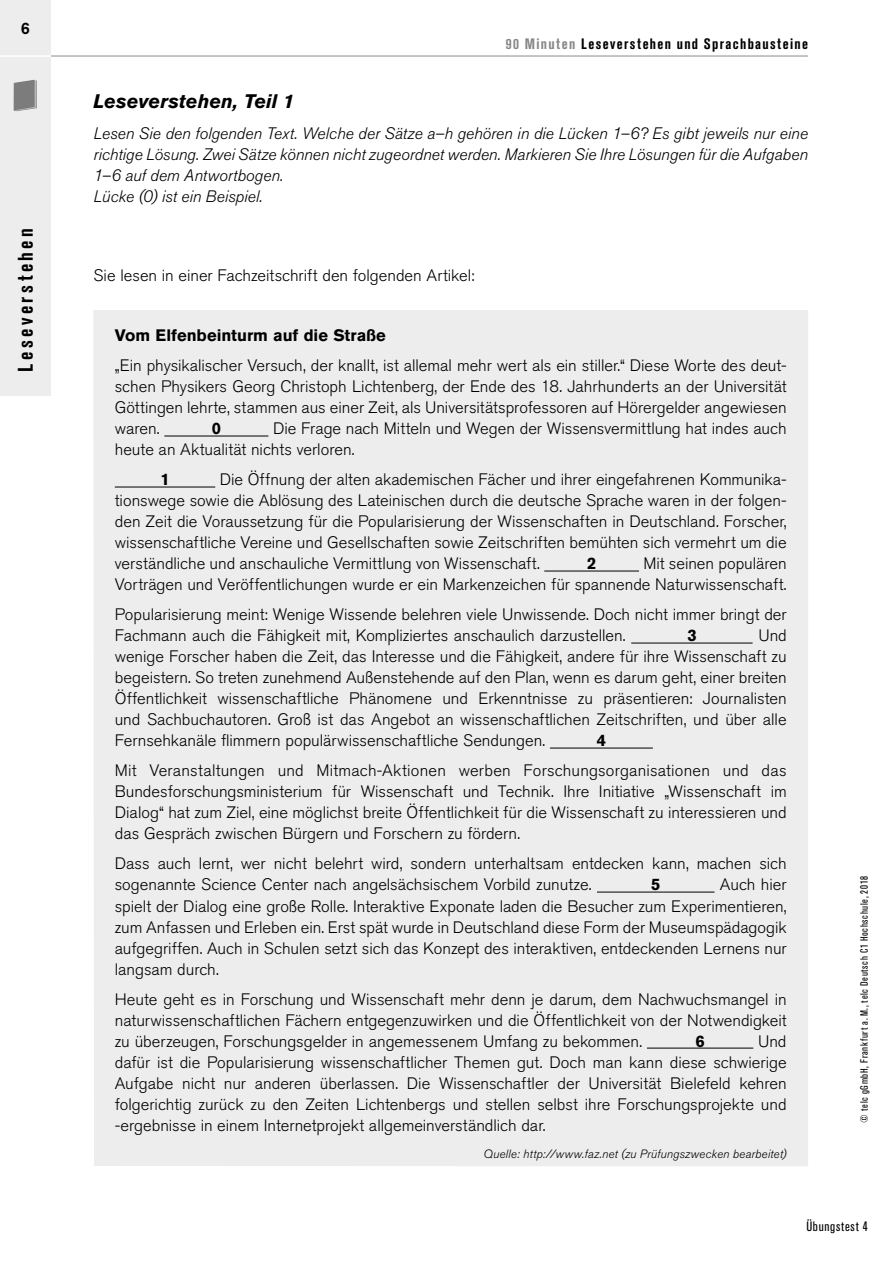
<style>
.page{position:relative;width:893px;height:1263px;background:#fff}
.page>*{position:absolute;margin:0;border:0;box-sizing:border-box;transform-origin:0 0}
.t1{font:700 condensed 21px "Akzidenz Grotesk Pro";letter-spacing:.165em;color:#000}
.t2{font:italic 700 19.5px "Akzidenz Grotesk Pro";color:#000}
.t3{font:300 16.5px/21px "Akzidenz Grotesk Pro";color:#000;text-align:justify}
.t4{font:italic 300 16.5px/21px "Akzidenz Grotesk Pro";color:#000}
.t5{font:700 16.5px "Akzidenz Grotesk Pro";color:#000}
.t6{font:500 16.5px "Akzidenz Grotesk Pro";color:#000}
.t7{font:700 condensed 15px "Akzidenz Grotesk Pro";letter-spacing:.09em;color:#000}
.t8{font:condensed 13.5px "Akzidenz Grotesk Pro";letter-spacing:.055em;color:#000}
.t9{font:italic 300 12px "Akzidenz Grotesk Pro";letter-spacing:.015em;color:#000}
.t10{font:condensed 10.5px "Akzidenz Grotesk Pro";letter-spacing:.06em;color:#000}
.s1{color:#878787}
</style>
<div class="page">
<div style="left:0;top:0;width:51px;height:395px;background:#ededed"></div>
<hr style="left:0;top:55px;width:51px;height:2px;background:#fff">
<hr style="left:51px;top:55px;width:757px;height:2px;background:#b3b2b2">
<svg style="left:14px;top:80px;width:23px;height:31px"></svg>
<div style="left:94px;top:310px;width:714px;height:856px;background:#ededed"></div>
<hr style="left:164px;top:436px;width:104px;height:1px;background:#000">
<hr style="left:115px;top:487px;width:100px;height:1px;background:#000">
<hr style="left:544px;top:571px;width:95px;height:1px;background:#000">
<hr style="left:631px;top:643px;width:122px;height:1px;background:#000">
<hr style="left:550px;top:748px;width:103px;height:1px;background:#000">
<hr style="left:597px;top:892px;width:118px;height:1px;background:#000">
<hr style="left:647px;top:1048px;width:106px;height:1px;background:#000">
<p class="t6" style="left:21px;top:18px;width:11px">6</p>
<p class="t1" style="left:12px;top:372px;width:145px;rotate:-90deg">Leseverstehen</p>
<p class="t7" style="left:506px;top:34px;width:304px"><span class="s1">90 Minuten</span> Leseverstehen und Sprachbausteine</p>
<p class="t2" style="left:94px;top:89px;width:202px">Leseverstehen, Teil 1</p>
<p class="t4" style="left:94px;top:123px;width:716px">Lesen Sie den folgenden Text. Welche der Sätze a–h gehören in die Lücken 1–6? Es gibt jeweils nur eine richtige Lösung. Zwei Sätze können nicht zugeordnet werden. Markieren Sie Ihre Lösungen für die Aufgaben 1–6 auf dem Antwortbogen.<br>Lücke (0) ist ein Beispiel.</p>
<p class="t3" style="left:94px;top:265px;width:382px">Sie lesen in einer Fachzeitschrift den folgenden Artikel:</p>
<p class="t5" style="left:115px;top:325px;width:273px">Vom Elfenbeinturm auf die Straße</p>
<p class="t3" style="left:115px;top:355px;width:673px">„Ein physikalischer Versuch, der knallt, ist allemal mehr wert als ein stiller.“ Diese Worte des deut&shy;schen Physikers Georg Christoph Lichtenberg, der Ende des 18. Jahrhunderts an der Universität Göttingen lehrte, stammen aus einer Zeit, als Universitätsprofessoren auf Hörergelder angewiesen waren.</p>
<p class="t3" style="left:115px;top:418px;width:673px;text-indent:158px">Die Frage nach Mitteln und Wegen der Wissensvermittlung hat indes auch heute an Aktualität nichts verloren.</p>
<p class="t5" style="left:160px;top:469px;width:11px">1</p>
<p class="t5" style="left:212px;top:418px;width:11px">0</p>
<p class="t3" style="left:115px;top:469px;width:673px;text-indent:105px">Die Öffnung der alten akademischen Fächer und ihrer eingefahrenen Kommunika&shy;tionswege sowie die Ablösung des Lateinischen durch die deutsche Sprache waren in der folgen&shy;den Zeit die Voraussetzung für die Popularisierung der Wissenschaften in Deutschland. Forscher, wissenschaftliche Vereine und Gesellschaften sowie Zeitschriften bemühten sich vermehrt um die verständliche und anschauliche Vermittlung von Wissenschaft.</p>
<p class="t3" style="left:115px;top:553px;width:673px;text-align:right">Mit seinen populären<br>Vorträgen und Veröffentlichungen wurde er ein Markenzeichen für spannende Naturwissenschaft.</p>
<p class="t3" style="left:115px;top:604px;width:673px">Popularisierung meint: Wenige Wissende belehren viele Unwissende. Doch nicht immer bringt der<br>Fachmann auch die Fähigkeit mit, Kompliziertes anschaulich darzustellen.</p>
<p class="t5" style="left:587px;top:553px;width:11px">2</p>
<p class="t3" style="left:115px;top:625px;width:673px;text-indent:643px">Und wenige Forscher haben die Zeit, das Interesse und die Fähigkeit, andere für ihre Wissenschaft zu begeistern. So treten zunehmend Außenstehende auf den Plan, wenn es darum geht, einer breiten Öffentlichkeit wissenschaftliche Phänomene und Erkenntnisse zu präsentieren: Journalisten und Sachbuchautoren. Groß ist das Angebot an wissenschaftlichen Zeitschriften, und über alle Fernsehkanäle flimmern populärwissenschaftliche Sendungen.</p>
<p class="t5" style="left:687px;top:625px;width:11px">3</p>
<p class="t5" style="left:597px;top:730px;width:11px">4</p>
<p class="t3" style="left:115px;top:760px;width:673px">Mit Veranstaltungen und Mitmach-Aktionen werben Forschungsorganisationen und das Bundesforschungsministerium für Wissenschaft und Technik. Ihre Initiative „Wissenschaft im Dialog“ hat zum Ziel, eine möglichst breite Öffentlichkeit für die Wissenschaft zu interessieren und das Gespräch zwischen Bürgern und Forschern zu fördern.</p>
<p class="t3" style="left:115px;top:853px;width:673px">Dass auch lernt, wer nicht belehrt wird, sondern unterhaltsam entdecken kann, machen sich sogenannte Science Center nach angelsächsischem Vorbild zunutze.</p>
<p class="t3" style="left:115px;top:874px;width:673px;text-indent:605px">Auch hier spielt der Dialog eine große Rolle. Interaktive Exponate laden die Besucher zum Experimentieren, zum Anfassen und Erleben ein. Erst spät wurde in Deutschland diese Form der Museumspädagogik aufgegriffen. Auch in Schulen setzt sich das Konzept des interaktiven, entdeckenden Lernens nur langsam durch.</p>
<p class="t3" style="left:115px;top:988px;width:673px">Heute geht es in Forschung und Wissenschaft mehr denn je darum, dem Nachwuchsmangel in naturwissenschaftlichen Fächern entgegenzuwirken und die Öffentlichkeit von der Notwendigkeit zu überzeugen, Forschungsgelder in angemessenem Umfang zu bekommen.</p>
<p class="t5" style="left:651px;top:874px;width:11px">5</p>
<p class="t3" style="left:115px;top:1030px;width:673px;text-indent:643px">Und dafür ist die Popularisierung wissenschaftlicher Themen gut. Doch man kann diese schwierige Aufgabe nicht nur anderen überlassen. Die Wissenschaftler der Universität Bielefeld kehren folgerichtig zurück zu den Zeiten Lichtenbergs und stellen selbst ihre Forschungsprojekte und -ergebnisse in einem Internetprojekt allgemeinverständlich dar.</p>
<p class="t9" style="left:484px;top:1146px;width:305px">Quelle: http://www.faz.net (zu Prüfungszwecken bearbeitet)</p>
<p class="t5" style="left:695px;top:1030px;width:11px">6</p>
<p class="t10" style="left:857px;top:1122px;width:248px;rotate:-90deg">© telc gGmbH, Frankfurt a. M., telc Deutsch C1 Hochschule, 2018</p>
<p class="t8" style="left:806px;top:1217px;width:63px">Übungstest 4</p>
</div>
